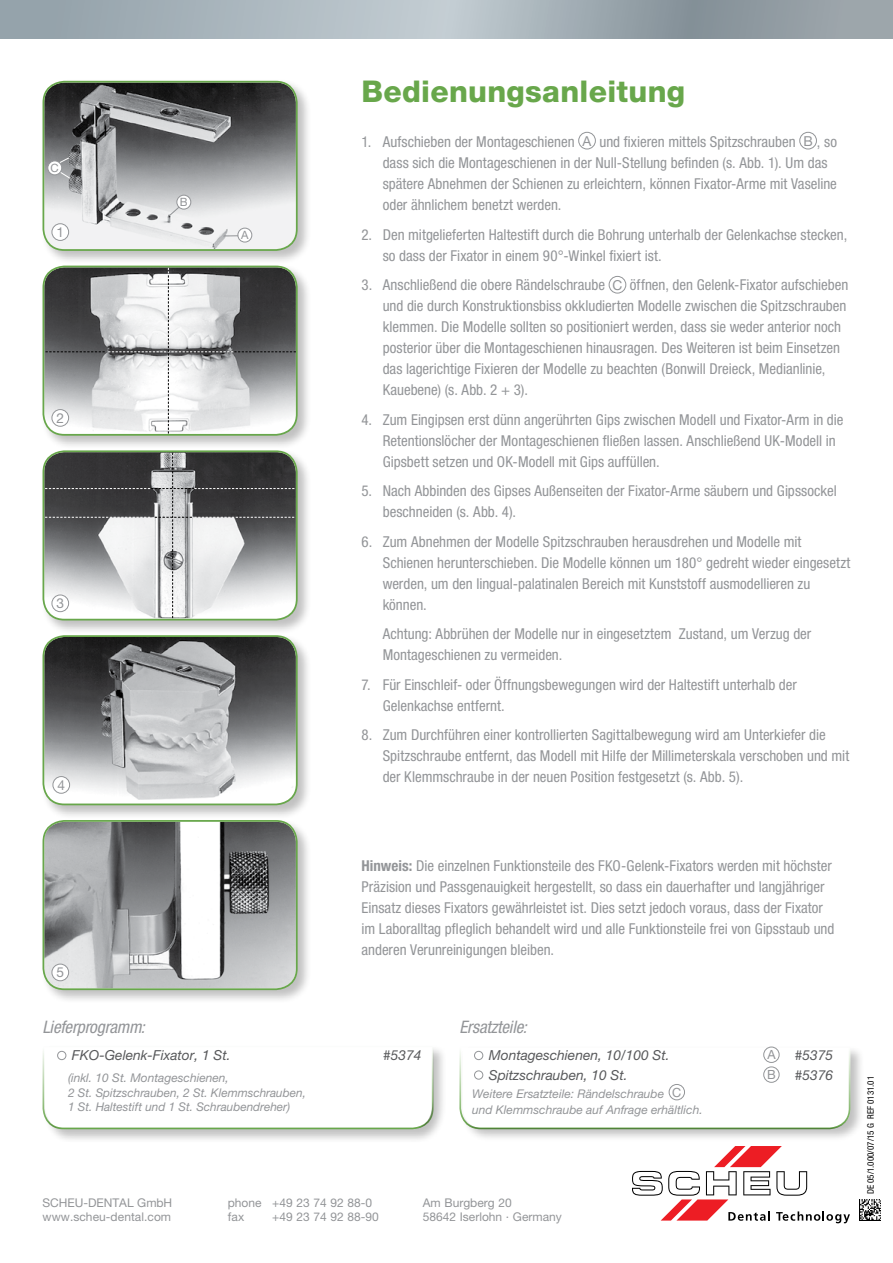
<style>
.page{position:relative;width:893px;height:1263px;background:#fff}
.page>*{position:absolute;margin:0;border:0;box-sizing:border-box;transform-origin:0 0}
.t1{font:800 30px "Helvetica Neue LT Pro";letter-spacing:.01em;color:#68a74b}
.t2{font:italic condensed 17.25px "Helvetica Neue LT Pro";letter-spacing:-.01em;color:#939598}
.t3{font:condensed 15px/21px "Helvetica Neue LT Pro";color:#939598}
.t4{font:italic 13.8px "Helvetica Neue LT Pro";color:#58595b}
.t5{font:13.65px "Helvetica Neue LT Pro";color:#939598}
.t6{font:12.6px "Helvetica Neue LT Pro";color:#939598}
.t7{font:italic 12px/14.4px "Helvetica Neue LT Pro";color:#939598}
.t8{font:12px "Helvetica Neue LT Pro";color:#939598}
.t9{font:11.4px "Helvetica Neue LT Pro";color:#939598}
.t10{font:condensed 9px "Helvetica Neue LT Pro";color:#000}
.s1{font-stretch:normal;font-size:13.65px}
.s2{font-weight:700}
</style>
<div class="page">
<svg style="left:0;top:0;width:893px;height:38px;background:#a2aeb5"></svg>
<svg style="left:632px;top:1146px;width:218px;height:77px"></svg>
<div style="left:578px;top:132px;width:18px;height:17px;border:1px solid #939598;border-radius:50%"></div>
<div style="left:799px;top:132px;width:18px;height:17px;border:1px solid #939598;border-radius:50%"></div>
<div style="left:609px;top:276px;width:17px;height:18px;border:1px solid #939598;border-radius:50%"></div>
<div style="left:40px;top:79px;width:272px;height:186px;background:#000;opacity:.25"></div>
<img style="left:44px;top:83px;width:252px;height:166px">
<div style="left:43px;top:81px;width:255px;height:170px;border:2px solid #68a74b;border-radius:21px"></div>
<div style="left:40px;top:263px;width:272px;height:187px;background:#000;opacity:.25"></div>
<div style="left:43px;top:266px;width:255px;height:170px;border:2px solid #68a74b;border-radius:21px"></div>
<div style="left:40px;top:448px;width:272px;height:186px;background:#000;opacity:.25"></div>
<div style="left:43px;top:450px;width:255px;height:170px;border:2px solid #68a74b;border-radius:21px"></div>
<div style="left:40px;top:633px;width:272px;height:186px;background:#000;opacity:.25"></div>
<img style="left:44px;top:637px;width:252px;height:166px">
<div style="left:43px;top:635px;width:255px;height:170px;border:2px solid #68a74b;border-radius:21px"></div>
<div style="left:40px;top:818px;width:272px;height:186px;background:#000;opacity:.25"></div>
<img style="left:44px;top:822px;width:252px;height:166px">
<div style="left:43px;top:820px;width:255px;height:170px;border:2px solid #68a74b;border-radius:21px"></div>
<div style="left:42px;top:1044px;width:405px;height:99px;background:#000;opacity:.25"></div>
<svg style="left:42px;top:1044px;width:392px;height:86px"></svg>
<div style="left:57px;top:1051px;width:9px;height:9px;border:1px solid #939598;border-radius:50%"></div>
<div style="left:460px;top:1045px;width:404px;height:97px;background:#000;opacity:.25"></div>
<svg style="left:459px;top:1045px;width:392px;height:85px"></svg>
<div style="left:474px;top:1051px;width:9px;height:9px;border:1px solid #939598;border-radius:50%"></div>
<div style="left:474px;top:1070px;width:9px;height:9px;border:1px solid #939598;border-radius:50%"></div>
<div style="left:53px;top:776px;width:17px;height:17px;background:#fff;border-radius:50%"></div>
<div style="left:52px;top:776px;width:18px;height:18px;border:1px solid #939598;border-radius:50%"></div>
<div style="left:52px;top:964px;width:17px;height:17px;background:#fff;border-radius:50%"></div>
<div style="left:51px;top:963px;width:18px;height:18px;border:1px solid #939598;border-radius:50%"></div>
<div style="left:764px;top:1047px;width:15px;height:15px;background:#fff;border-radius:50%"></div>
<div style="left:763px;top:1046px;width:17px;height:17px;border:1px solid #939598;border-radius:50%"></div>
<div style="left:669px;top:1084px;width:15px;height:16px;background:#fff;border-radius:50%"></div>
<div style="left:669px;top:1084px;width:16px;height:16px;border:1px solid #939598;border-radius:50%"></div>
<div style="left:764px;top:1067px;width:15px;height:15px;background:#fff;border-radius:50%"></div>
<div style="left:763px;top:1066px;width:17px;height:17px;border:1px solid #939598;border-radius:50%"></div>
<div style="left:52px;top:224px;width:17px;height:16px;background:#fff;border-radius:50%"></div>
<div style="left:51px;top:223px;width:18px;height:18px;border:1px solid #939598;border-radius:50%"></div>
<div style="left:238px;top:228px;width:14px;height:14px;background:#fff;border-radius:50%"></div>
<div style="left:237px;top:228px;width:15px;height:14px;border:1px solid #939598;border-radius:50%"></div>
<div style="left:177px;top:195px;width:14px;height:14px;background:#fff;border-radius:50%"></div>
<div style="left:176px;top:195px;width:15px;height:14px;border:1px solid #939598;border-radius:50%"></div>
<svg style="left:223px;top:235px;width:15px;height:1px"></svg>
<svg style="left:169px;top:207px;width:10px;height:9px"></svg>
<svg style="left:59px;top:157px;width:10px;height:6px"></svg>
<svg style="left:59px;top:171px;width:12px;height:8px"></svg>
<div style="left:48px;top:161px;width:14px;height:14px;background:#fff;border-radius:50%"></div>
<div style="left:47px;top:161px;width:15px;height:14px;border:1px solid #939598;border-radius:50%"></div>
<svg style="left:45px;top:268px;width:251px;height:165px"></svg>
<svg style="left:45px;top:453px;width:249px;height:165px"></svg>
<img style="left:859px;top:1199px;width:22px;height:21px">
<p class="t9" style="left:51px;top:161px;width:10px">C</p>
<p class="t9" style="left:180px;top:195px;width:9px">B</p>
<p class="t5" style="left:56px;top:224px;width:9px">1</p>
<p class="t9" style="left:241px;top:228px;width:9px">A</p>
<p class="t5" style="left:56px;top:410px;width:9px">2</p>
<p class="t5" style="left:56px;top:595px;width:9px">3</p>
<p class="t5" style="left:57px;top:777px;width:9px">4</p>
<h1 class="t1" style="left:361px;top:74px;width:325px">Bedienungsanleitung</h1>
<p class="t3" style="left:383px;top:131px;width:456px;text-indent:-21px">1. Aufschieben der Montageschienen <span class="s1">A</span> und fixieren mittels Spitzschrauben <span class="s1">B</span> , so dass sich die Montageschienen in der Null-Stellung befinden (s. Abb. 1). Um das spätere Abnehmen der Schienen zu erleichtern, können Fixator-Arme mit Vaseline oder ähnlichem benetzt werden.</p>
<p class="t3" style="left:383px;top:224px;width:466px;text-indent:-21px">2. Den mitgelieferten Haltestift durch die Bohrung unterhalb der Gelenkachse stecken, so dass der Fixator in einem 90°-Winkel fixiert ist.</p>
<p class="t3" style="left:383px;top:274px;width:467px;text-indent:-21px">3. Anschließend die obere Rändelschraube <span class="s1">C</span> öffnen, den Gelenk-Fixator aufschieben und die durch Konstruktionsbiss okkludierten Modelle zwischen die Spitzschrauben klemmen. Die Modelle sollten so positioniert werden, dass sie weder anterior noch posterior über die Montageschienen hinausragen. Des Weiteren ist beim Einsetzen das lagerichtige Fixieren der Modelle zu beachten (Bonwill Dreieck, Medianlinie, Kauebene) (s. Abb. 2 + 3).</p>
<p class="t3" style="left:383px;top:409px;width:462px;text-indent:-21px">4. Zum Eingipsen erst dünn angerührten Gips zwischen Modell und Fixator-Arm in die<br>Retentionslöcher der Montageschienen fließen lassen. Anschließend UK-Modell in<br>Gipsbett setzen und OK-Modell mit Gips auffüllen.</p>
<p class="t3" style="left:383px;top:480px;width:456px;text-indent:-21px">5. Nach Abbinden des Gipses Außenseiten der Fixator-Arme säubern und Gipssockel beschneiden (s. Abb. 4).</p>
<p class="t3" style="left:383px;top:531px;width:469px;text-indent:-21px">6. Zum Abnehmen der Modelle Spitzschrauben herausdrehen und Modelle mit Schienen herunterschieben. Die Modelle können um 180° gedreht wieder eingesetzt werden, um den lingual-palatinalen Bereich mit Kunststoff ausmodellieren zu können.</p>
<p class="t3" style="left:383px;top:623px;width:430px">Achtung: Abbrühen der Modelle nur in eingesetztem Zustand, um Verzug der<br>Montageschienen zu vermeiden.</p>
<p class="t3" style="left:383px;top:674px;width:416px;text-indent:-21px">7. Für Einschleif- oder Öffnungsbewegungen wird der Haltestift unterhalb der<br>Gelenkachse entfernt.</p>
<p class="t3" style="left:383px;top:724px;width:468px;text-indent:-21px">8. Zum Durchführen einer kontrollierten Sagittalbewegung wird am Unterkiefer die<br>Spitzschraube entfernt, das Modell mit Hilfe der Millimeterskala verschoben und mit der Klemmschraube in der neuen Position festgesetzt (s. Abb. 5).</p>
<p class="t5" style="left:56px;top:964px;width:9px">5</p>
<p class="t3" style="left:361px;top:855px;width:475px"><span class="s2">Hinweis:</span> Die einzelnen Funktionsteile des FKO-Gelenk-Fixators werden mit höchster Präzision und Passgenauigkeit hergestellt, so dass ein dauerhafter und langjähriger Einsatz dieses Fixators gewährleistet ist. Dies setzt jedoch voraus, dass der Fixator im Laboralltag pfleglich behandelt wird und alle Funktionsteile frei von Gipsstaub und anderen Verunreinigungen bleiben.</p>
<p class="t2" style="left:43px;top:1017px;width:104px">Lieferprogramm:</p>
<p class="t4" style="left:72px;top:1047px;width:160px">FKO-Gelenk-Fixator, 1 St.</p>
<p class="t4" style="left:383px;top:1047px;width:40px">#5374</p>
<p class="t7" style="left:68px;top:1071px;width:239px">(inkl. 10 St. Montageschienen,<br>2 St. Spitzschrauben, 2 St. Klemmschrauben,<br>1 St. Haltestift und 1 St. Schraubendreher)</p>
<p class="t2" style="left:459px;top:1017px;width:69px">Ersatzteile:</p>
<p class="t4" style="left:489px;top:1047px;width:182px">Montageschienen, 10/100 St.</p>
<p class="t4" style="left:795px;top:1047px;width:40px">#5375</p>
<p class="t4" style="left:489px;top:1066px;width:140px">Spitzschrauben, 10 St.</p>
<p class="t4" style="left:795px;top:1066px;width:40px">#5376</p>
<p class="t7" style="left:472px;top:1085px;width:232px;line-height:16.5px">Weitere Ersatzteile: Rändelschraube<br>und Klemmschraube auf Anfrage erhältlich.</p>
<p class="t6" style="left:767px;top:1047px;width:10px">A</p>
<p class="t6" style="left:767px;top:1067px;width:10px">B</p>
<p class="t6" style="left:672px;top:1085px;width:11px">C</p>
<p class="t8" style="left:43px;top:1195px;width:131px">SCHEU-DENTAL GmbH</p>
<p class="t8" style="left:228px;top:1195px;width:146px">phone +49 23 74 92 88-0</p>
<p class="t8" style="left:423px;top:1195px;width:90px">Am Burgberg 20</p>
<p class="t8" style="left:43px;top:1209px;width:130px">www.scheu-dental.com</p>
<p class="t8" style="left:228px;top:1209px;width:18px">fax</p>
<p class="t8" style="left:272px;top:1209px;width:108px">+49 23 74 92 88-90</p>
<p class="t8" style="left:423px;top:1209px;width:141px">58642 Iserlohn · Germany</p>
<p class="t10" style="left:865px;top:1194px;width:120px;rotate:-90deg">DE 05/1.000/07/15 G REF 0131.01</p>
</div>
